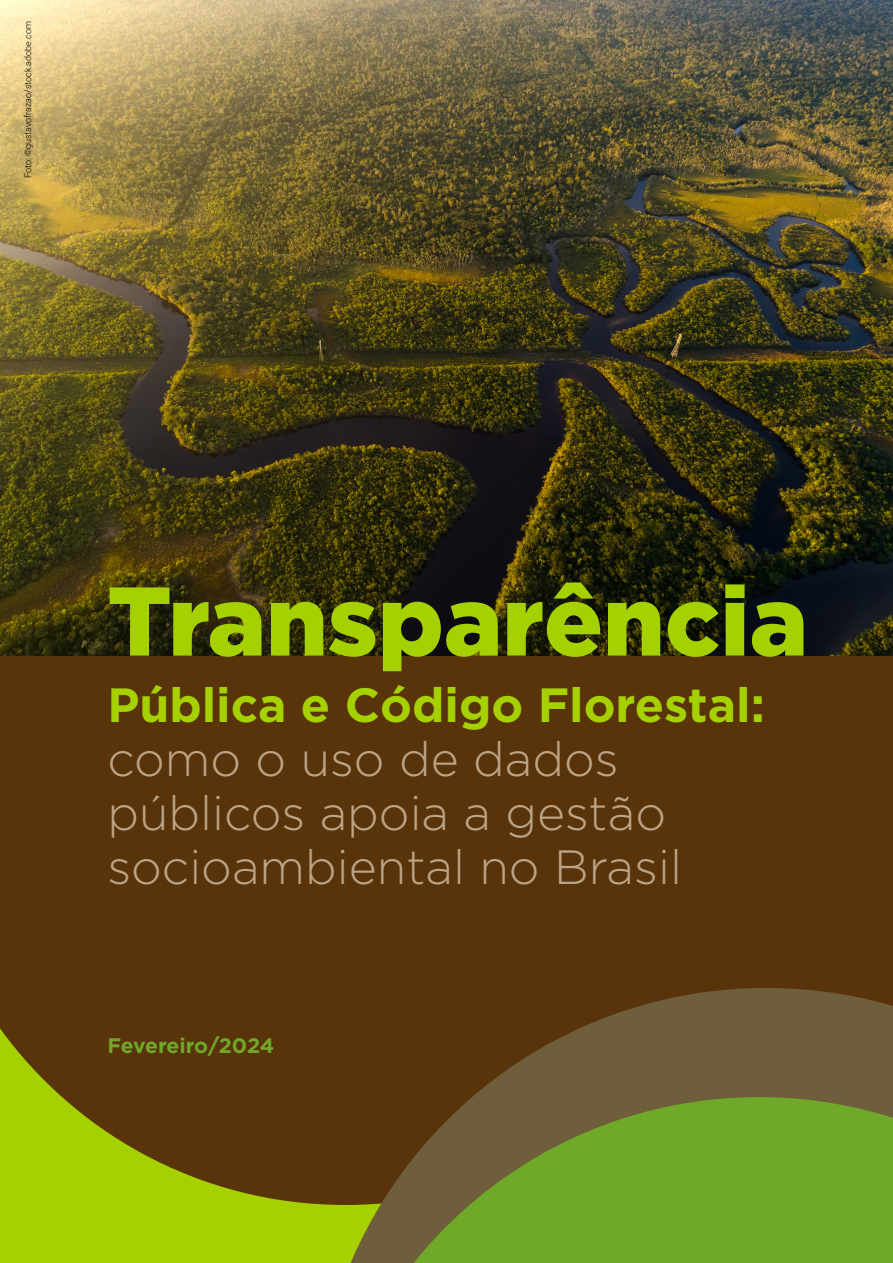
<style>
.page{position:relative;width:893px;height:1263px;background:#fff}
.page>*{position:absolute;margin:0;border:0;box-sizing:border-box;transform-origin:0 0}
.t1{font:900 97.5px "Gotham";color:#a6d100}
.t2{font:300 48px/54px "Gotham";color:#bca486}
.t3{font:700 48px "Gotham";color:#a6d100}
.t4{font:700 21px "Gotham";letter-spacing:-.015em;color:#70a829}
.t5{font:300 9px "Roboto";color:#000}
</style>
<div class="page">
<div style="left:0;top:656px;width:893px;height:607px;background:#59330a"></div>
<svg style="left:0;top:1028px;width:345px;height:235px"></svg>
<svg style="left:345px;top:988px;width:548px;height:275px;fill:#6f5e3b"></svg>
<svg style="left:403px;top:1097px;width:490px;height:166px;background:#6f932b"></svg>
<img style="left:0;top:0;width:893px;height:656px">
<p class="t5" style="left:22px;top:178px;width:158px;rotate:-90deg">Foto: ©gustavofrazao/stock.adobe.com</p>
<h1 class="t1" style="left:107px;top:565px;width:702px">Transparência</h1>
<p class="t3" style="left:107px;top:677px;width:659px">Pública e Código Florestal:</p>
<p class="t2" style="left:107px;top:731px;width:576px">como o uso de dados públicos apoia a gestão socioambiental no Brasil</p>
<p class="t4" style="left:107px;top:1033px;width:168px">Fevereiro/2024</p>
</div>
